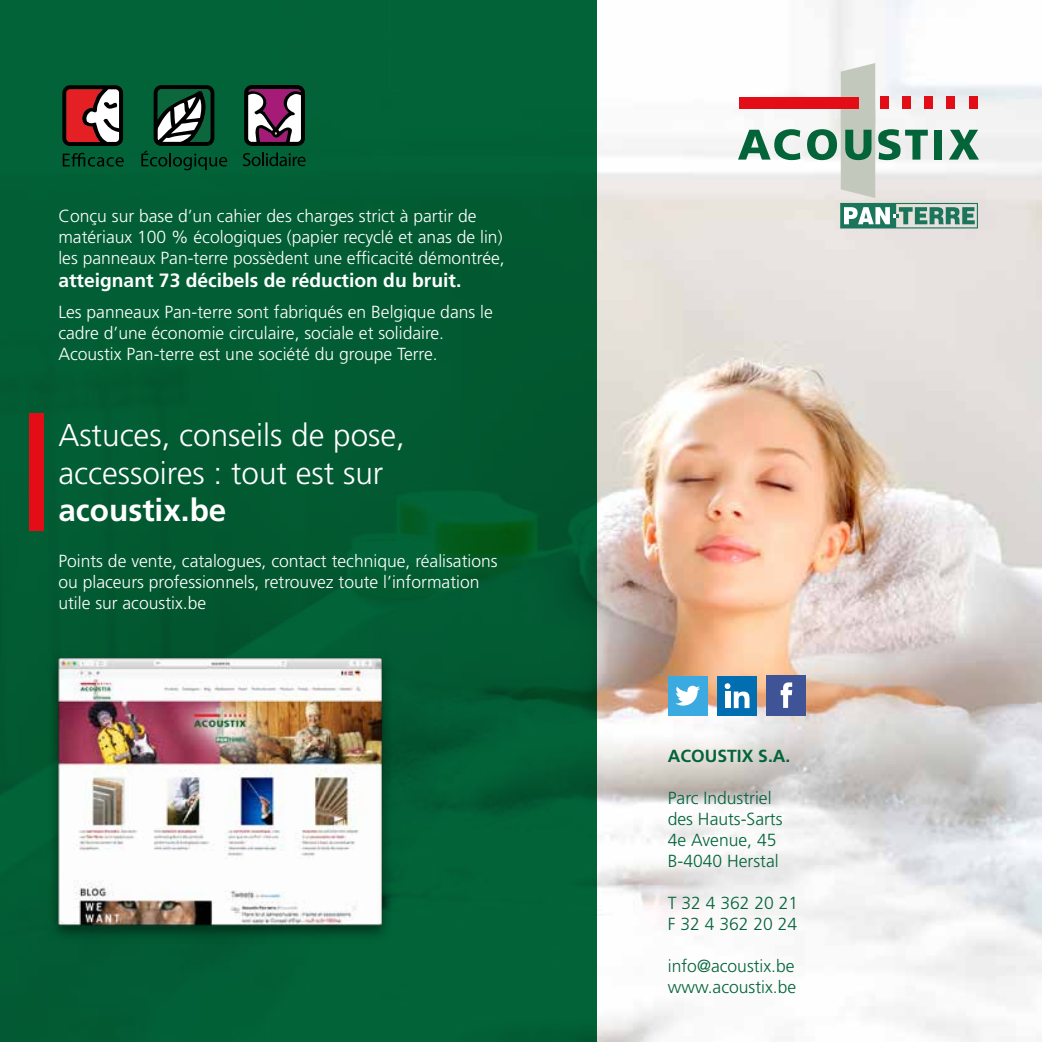
<style>
.page{position:relative;width:1042px;height:1042px;background:#fff}
.page>*{position:absolute;margin:0;border:0;box-sizing:border-box;transform-origin:0 0}
.t1{font:300 31.5px/37.8px "Frutiger LT Std";color:#fff}
.t2{font:700 31.5px "Frutiger LT Std";color:#fff}
.t3{font:700 19.25px "Frutiger LT Std";color:#fff}
.t4{font:300 17.5px/21px "Frutiger LT Std";color:#fff}
.t5{font:300 17.5px/21px "Frutiger LT Std";color:#036439}
.t6{font:700 17.5px "Frutiger LT Std";color:#036439}
</style>
<div class="page">
<img style="left:597px;top:0;width:445px;height:1042px">
<div style="left:0;top:0;width:597px;height:1042px;background:#036439"></div>
<svg style="left:62px;top:85px;width:61px;height:61px;background:#975353"></svg>
<svg style="left:63px;top:153px;width:61px;height:14px"></svg>
<svg style="left:243px;top:153px;width:63px;height:13px"></svg>
<svg style="left:141px;top:85px;width:86px;height:85px"></svg>
<svg style="left:244px;top:85px;width:61px;height:61px;background:#7d5a72"></svg>
<div style="left:668px;top:676px;width:39px;height:39px;background:#3baae1"></div>
<svg style="left:675px;top:686px;width:25px;height:19px"></svg>
<div style="left:717px;top:676px;width:40px;height:39px;background:#006eb0"></div>
<svg style="left:724px;top:683px;width:25px;height:25px"></svg>
<div style="left:766px;top:675px;width:40px;height:40px;background:#3f5497"></div>
<svg style="left:780px;top:682px;width:12px;height:26px"></svg>
<div style="left:29px;top:413px;width:15px;height:117px;background:#e30d17"></div>
<img style="left:52px;top:649px;width:345px;height:289px">
<svg style="left:738px;top:129px;width:62px;height:31px"></svg>
<div style="left:739px;top:97px;width:119px;height:12px;background:#e30d17"></div>
<svg style="left:807px;top:63px;width:172px;height:165px"></svg>
<p class="t4" style="left:58px;top:206px;width:448px">Conçu sur base d’un cahier des charges strict à partir de matériaux 100 % écologiques (papier recyclé et anas de lin) les panneaux Pan-terre possèdent une efficacité démontrée,</p>
<p class="t3" style="left:58px;top:269px;width:404px">atteignant 73 décibels de réduction du bruit.</p>
<p class="t4" style="left:58px;top:302px;width:436px">Les panneaux Pan-terre sont fabriqués en Belgique dans le cadre d’une économie circulaire, sociale et solidaire.<br>Acoustix Pan-terre est une société du groupe Terre.</p>
<h1 class="t1" style="left:58px;top:416px;width:348px">Astuces, conseils de pose, accessoires : tout est sur</h1>
<h1 class="t2" style="left:58px;top:492px;width:170px">acoustix.be</h1>
<p class="t4" style="left:58px;top:551px;width:441px">Points de vente, catalogues, contact technique, réalisations ou placeurs professionnels, retrouvez toute l’information utile sur acoustix.be</p>
<p class="t6" style="left:668px;top:746px;width:124px">ACOUSTIX S.A.</p>
<p class="t5" style="left:668px;top:788px;width:116px">Parc Industriel des Hauts-Sarts<br>4e Avenue, 45<br>B-4040 Herstal</p>
<p class="t5" style="left:668px;top:893px;width:132px">T 32 4 362 20 21<br>F 32 4 362 20 24</p>
<p class="t5" style="left:668px;top:956px;width:130px">info@acoustix.be www.acoustix.be</p>
</div>
